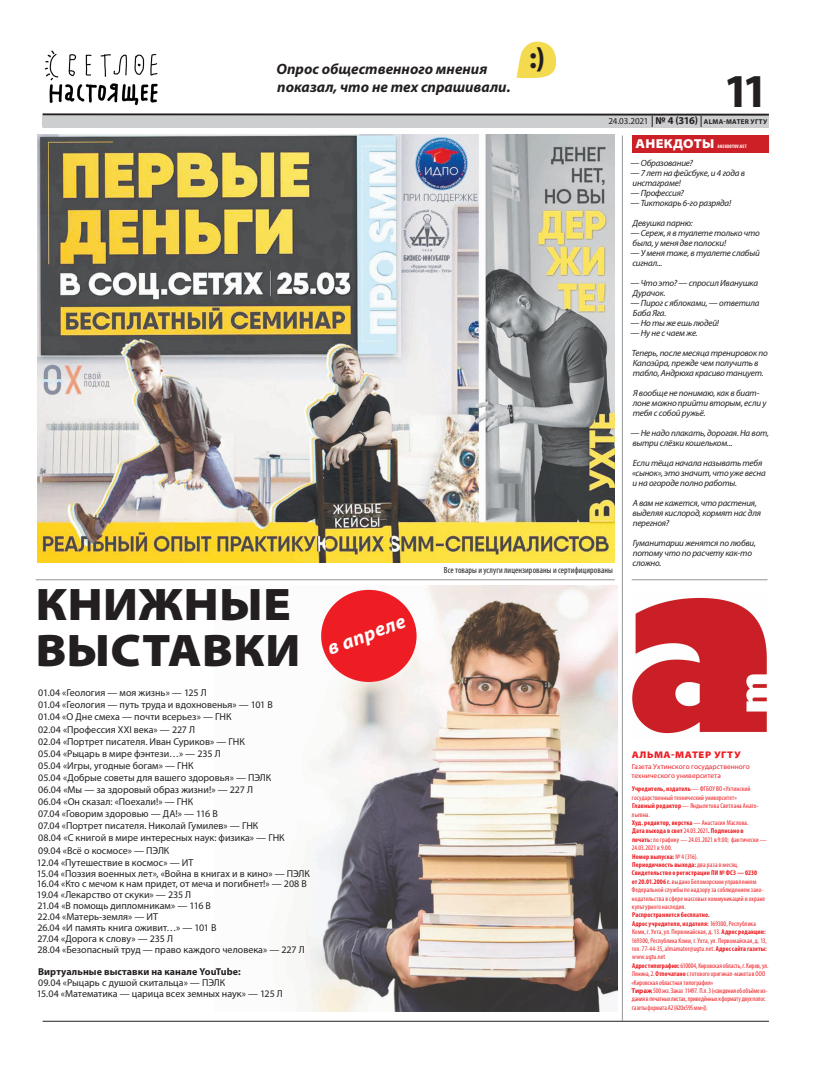
<style>
.page{position:relative;width:820px;height:1078px;background:#fff}
.page>*{position:absolute;margin:0;border:0;box-sizing:border-box;transform-origin:0 0}
.t1{font:700 47.4px "Myriad Pro";color:#231f20}
.t2{font:900 semi-expanded 45.8px/45.8px "Myriad Pro";letter-spacing:.015em;color:#231f20}
.t3{font:700 30px "Myriad Pro";color:#231f20}
.t4{font:italic 700 20.1px "Myriad Pro";color:#fff}
.t5{font:italic 700 15px/18px "Myriad Pro";color:#231f20}
.t6{font:900 semi-expanded 13px "Myriad Pro";letter-spacing:.02em;color:#fff}
.t7{font:10px/12.1px "Myriad Pro";color:#231f20}
.t8{font:700 10px "Myriad Pro";letter-spacing:.01em;color:#231f20}
.t9{font:900 semi-expanded 9.7px "Myriad Pro";letter-spacing:.06em;color:#ee1d23}
.t10{font:italic 9px/10px "Myriad Pro";letter-spacing:-.02em;color:#231f20}
.t11{font:condensed 9px "Myriad Pro";letter-spacing:.005em;color:#231f20}
.t12{font:7.3px/8.2px "Myriad Pro";letter-spacing:.01em;color:#ee1d23}
.t13{font:condensed 7px/8.4px "Myriad Pro";letter-spacing:.015em;color:#ee1d23}
.t14{font:700 7px "Myriad Pro";letter-spacing:.04em;color:#231f20}
.t15{font:700 condensed 5px "Myriad Pro";letter-spacing:.02em;color:#fff}
.s1{font-weight:400;font-size:9px}
.s2{font-size:10.5px}
.s3{font-weight:700}
.s4{font-weight:700;font-stretch:normal}
</style>
<div class="page">
<hr style="left:43px;top:113px;width:725px;height:3px;background:#231f20">
<div style="left:43px;top:116px;width:725px;height:11px;background:#cdced0"></div>
<hr style="left:43px;top:1020px;width:725px;height:1px;background:#231f20">
<svg style="left:516px;top:41px;width:40px;height:37px"></svg>
<img style="left:44px;top:50px;width:114px;height:56px">
<img style="left:632px;top:597px;width:135px;height:137px">
<div style="left:632px;top:135px;width:136px;height:18px;background:#cd2026"></div>
<hr style="left:631px;top:579px;width:136px;height:1px;background:#939598">
<hr style="left:622px;top:135px;width:1px;height:885px;background:#939598">
<hr style="left:36px;top:579px;width:578px;height:1px;background:#939598">
<img style="left:304px;top:585px;width:313px;height:425px">
<div style="left:321px;top:589px;width:95px;height:92px;background:#ee1d23;border-radius:50%"></div>
<img style="left:38px;top:135px;width:576px;height:427px">
<h3 class="t5" style="left:276px;top:59px;width:235px">Опрос общественного мнения показал, что не тех спрашивали.</h3>
<h3 class="t3" style="left:529px;top:39px;width:18px">:)</h3>
<h1 class="t1" style="left:723px;top:60px;width:46px">11</h1>
<p class="t14" style="left:608px;top:117px;width:160px"><span class="s1">24.03.2021</span> <span class="s2">№ 4 (316)</span> ALMA-MATER УГТУ</p>
<h3 class="t6" style="left:635px;top:136px;width:80px">АНЕКДОТЫ</h3>
<p class="t15" style="left:717px;top:143px;width:31px">ANEKDOTOV.NET</p>
<h2 class="t2" style="left:36px;top:582px;width:266px">КНИЖНЫЕ<br>ВЫСТАВКИ</h2>
<p class="t7" style="left:37px;top:686px;width:249px">01.04 «Геология — моя жизнь» — 125 Л<br>01.04 «Геология — путь труда и вдохновенья» — 101 В 01.04 «О Дне смеха — почти всерьез» — ГНК<br>02.04 «Профессия XXI века» — 227 Л<br>02.04 «Портрет писателя. Иван Суриков» — ГНК<br>05.04 «Рыцарь в мире фэнтези…» — 235 Л<br>05.04 «Игры, угодные богам» — ГНК<br>05.04 «Добрые советы для вашего здоровья» — ПЭЛК 06.04 «Мы — за здоровый образ жизни!» — 227 Л<br>06.04 «Он сказал: «Поехали!» — ГНК<br>07.04 «Говорим здоровью — ДА!» — 116 В<br>07.04 «Портрет писателя. Николай Гумилев» — ГНК<br>08.04 «С книгой в мире интересных наук: физика» — ГНК 09.04 «Всё о космосе» — ПЭЛК<br>12.04 «Путешествие в космос» — ИТ</p>
<p class="t7" style="left:37px;top:867px;width:274px;line-height:10.9px">15.04 «Поэзия военных лет», «Война в книгах и в кино» — ПЭЛК 16.04 «Кто с мечом к нам придет, от меча и погибнет!» — 208 В 19.04 «Лекарство от скуки» — 235 Л<br>21.04 «В помощь дипломникам» — 116 В<br>22.04 «Матерь-земля» — ИТ<br>26.04 «И память книга оживит…» — 101 В<br>27.04 «Дорога к слову» — 235 Л<br>28.04 «Безопасный труд — право каждого человека» — 227 Л</p>
<h3 class="t8" style="left:38px;top:964px;width:204px">Виртуальные выставки на канале YouTube:</h3>
<h3 class="t7" style="left:37px;top:976px;width:247px;line-height:10.9px">09.04 «Рыцарь с душой скитальца» — ПЭЛК<br>15.04 «Математика — царица всех земных наук» — 125 Л</h3>
<h3 class="t4" style="left:323px;top:636px;width:84px;rotate:-21deg">в апреле</h3>
<p class="t11" style="left:443px;top:565px;width:170px">Все товары и услуги лицензированы и сертифицированы</p>
<p class="t10" style="left:630px;top:157px;width:64px">— Образование?</p>
<p class="t10" style="left:630px;top:167px;width:116px">— 7 лет на фейсбуке, и 4 года в инстаграме!</p>
<p class="t10" style="left:630px;top:187px;width:55px">— Профессия?</p>
<p class="t10" style="left:630px;top:197px;width:102px">— Тиктокарь 6-го разряда!</p>
<p class="t10" style="left:632px;top:217px;width:61px">Девушка парню:</p>
<p class="t10" style="left:630px;top:227px;width:131px">— Сереж, я в туалете только что была, у меня две полоски!</p>
<p class="t10" style="left:630px;top:247px;width:131px">— У меня тоже, в туалете слабый сигнал...</p>
<p class="t10" style="left:630px;top:277px;width:129px">— Что это? — спросил Иванушка<br>Дурачок.</p>
<p class="t10" style="left:630px;top:297px;width:130px">— Пирог с яблоками, — ответила<br>Баба Яга.</p>
<p class="t10" style="left:630px;top:317px;width:90px">— Но ты же ешь людей!</p>
<p class="t10" style="left:630px;top:327px;width:69px">— Ну не с чаем же.</p>
<p class="t10" style="left:631px;top:347px;width:137px">Теперь, после месяца тренировок по<br>Капоэйра, прежде чем получить в табло, Андрюха красиво танцует.</p>
<p class="t10" style="left:632px;top:387px;width:135px">Я вообще не понимаю, как в биат&shy;лоне можно прийти вторым, если у тебя с собой ружьё.</p>
<p class="t10" style="left:630px;top:427px;width:140px">— Не надо плакать, дорогая. На вот, вытри слёзки кошельком...</p>
<p class="t10" style="left:631px;top:457px;width:135px">Если тёща начала называть тебя «сынок», это значит, что уже весна и на огороде полно работы.</p>
<p class="t10" style="left:632px;top:497px;width:130px">А вам не кажется, что растения, выделяя кислород, кормят нас для перегноя?</p>
<p class="t10" style="left:632px;top:537px;width:125px">Гуманитарии женятся по любви, потому что по расчету как-то сложно.</p>
<h3 class="t9" style="left:631px;top:748px;width:110px">АЛЬМА-МАТЕР УГТУ</h3>
<p class="t12" style="left:631px;top:762px;width:120px">Газета Ухтинского государственного технического университета</p>
<p class="t13" style="left:631px;top:784px;width:136px"><span class="s3">Учредитель, издатель</span> — ФГБОУ ВО «Ухтинский государственный технический университет»<br><span class="s3">Главный редактор</span> — Яндылетова Светлана Анато&shy;льевна.<br><span class="s3">Худ. редактор, верстка</span> — Анастасия Маслова.<br><span class="s3">Дата выхода в свет</span> 24.03.2021<span class="s3">. Подписано в<br>печать:</span> по графику — 24.03.2021 в 9.00; фактически — 24.03.2021 в 9.00.<br><span class="s3">Номер выпуска:</span> № 4 (316).<br><span class="s3">Периодичность выхода:</span> два раза в месяц.<br><span class="s3">Свидетельство о регистрации ПИ № ФС3 — 0230<br>от 20.01.2006 г.</span> выдано Беломорским управлением Федеральной службы по надзору за соблюдением зако&shy;нодательства в сфере массовых коммуникаций и охране культурного наследия.</p>
<p class="t13" style="left:631px;top:910px;width:138px"><span class="s3">Распространяется бесплатно.<br>Адрес учредителя, издателя:</span> 169300, Республика Коми, г. Ухта, ул. Первомайская, д. 13. <span class="s3">Адрес редакции:<br></span>169300, Республика Коми, г. Ухта, ул. Первомайская, д. 13, тел. 77-44-35, almamater@ugtu.net. <span class="s3">Адрес сайта газеты: </span>www.ugtu.net<br><span class="s3">Адрес типографии:</span> 610004, Кировская область, г. Киров, ул.<br>Ленина, 2. <span class="s3">Отпечатано</span> с готового оригинал-макета в ООО «Кировская областная типография»<br><span class="s4">Тираж</span> 500 экз. Заказ 11497. П.л. 3 («сведения об объёме из&shy;дания в печатных листах, приведённых к формату двух полос газеты формата А2 (420х595 мм»)).</p>
</div>
